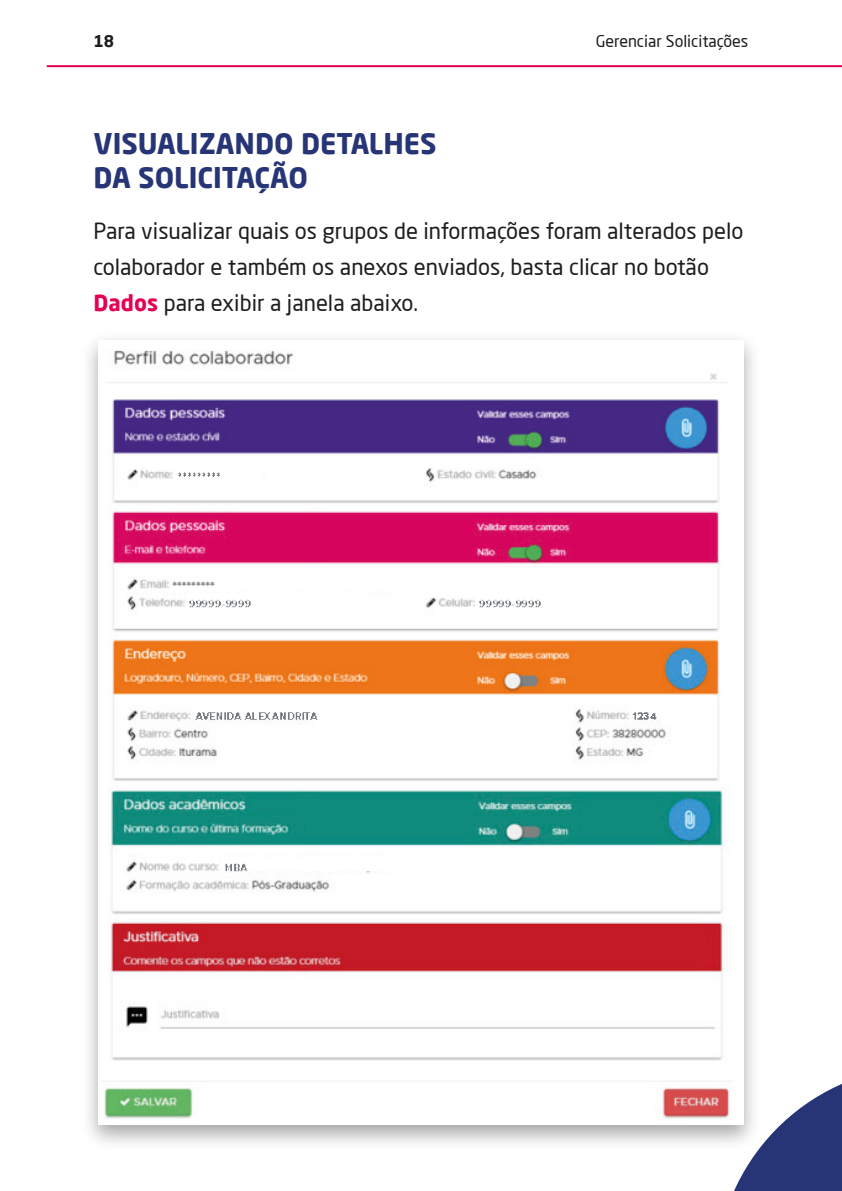
<style>
.page{position:relative;width:842px;height:1191px;background:#fff}
.page>*{position:absolute;margin:0;border:0;box-sizing:border-box;transform-origin:0 0}
.t1{font:700 28px/33.6px "Neo Sans Pro";color:#273577}
.t2{font:22px/36px "Neo Sans Pro";color:#1d1d1b}
.t3{font:16px "Neo Sans Pro";color:#1d1d1b}
.t4{font:700 16px "Neo Sans Pro";color:#1d1d1b}
.t5{font:800 12px "Metropolis";color:#75797d}
.s1{font-weight:700;color:#e50051}
</style>
<div class="page">
<svg style="left:734px;top:1084px;width:108px;height:107px;fill:#273577"></svg>
<img style="left:98px;top:349px;width:645px;height:775px">
<hr style="left:47px;top:65px;width:795px;height:2px;background:#e50051">
<img style="left:105px;top:398px;width:187px;height:158px">
<div style="left:170px;top:577px;width:226px;height:13px;background:#fff"></div>
<div style="left:187px;top:593px;width:181px;height:14px;background:#fff"></div>
<img style="left:117px;top:526px;width:207px;height:156px">
<img style="left:122px;top:638px;width:267px;height:156px">
<div style="left:222px;top:857px;width:180px;height:14px;background:#fff"></div>
<img style="left:151px;top:790px;width:168px;height:156px">
<img style="left:559px;top:638px;width:169px;height:156px">
<div style="left:477px;top:593px;width:181px;height:14px;background:#fff"></div>
<img style="left:407px;top:526px;width:207px;height:156px">
<p class="t4" style="left:94px;top:31px;width:22px">18</p>
<p class="t3" style="left:596px;top:31px;width:154px">Gerenciar Solicitações</p>
<p class="t1" style="left:94px;top:126px;width:345px">VISUALIZANDO DETALHES<br>DA SOLICITAÇÃO</p>
<p class="t2" style="left:94px;top:213px;width:651px">Para visualizar quais os grupos de informações foram alterados pelo colaborador e também os anexos enviados, basta clicar no botão<br><span class="s1">Dados</span> para exibir a janela abaixo.</p>
<p class="t5" style="left:172px;top:578px;width:44px">*********</p>
</div>
